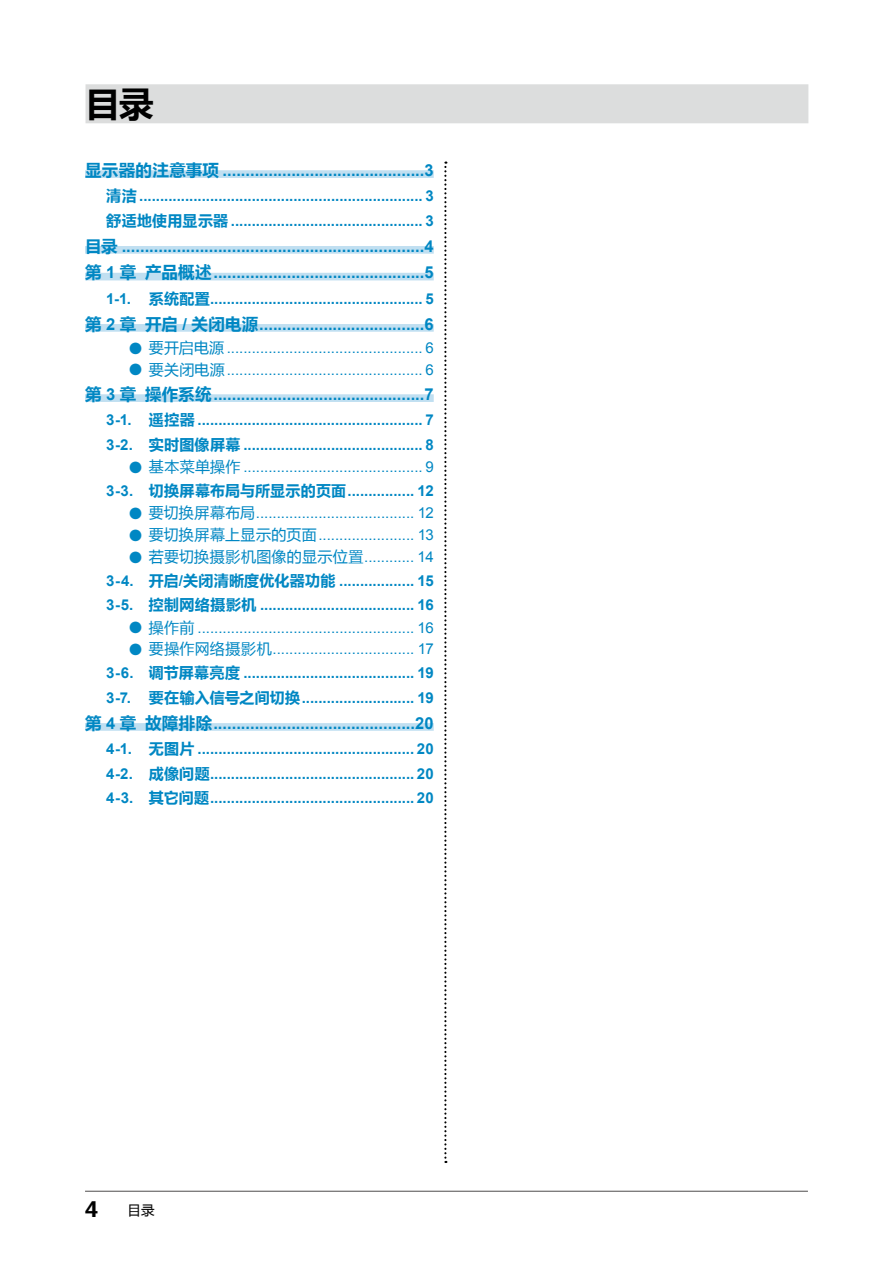
<style>
.page{position:relative;width:893px;height:1263px;background:#fff}
.page>*{position:absolute;margin:0;border:0;box-sizing:border-box;transform-origin:0 0}
.t1{font:700 34.5px "Microsoft Ya Hei";color:#000}
.t2{font:700 21px "Microsoft Ya Hei";color:#000}
.t3{font:700 16.5px/26.7px "Arial";color:#0087c3}
.t4{font:700 15px/24.5px "Arial";letter-spacing:-.025em;color:#0087c3}
.t5{font:15px/24px "Arial";color:#0087c3;text-align:right}
.t6{font:15px "Microsoft Ya Hei";letter-spacing:.02em;color:#0087c3}
.t7{font:13.5px "Microsoft Ya Hei";color:#000}
.s1{font-family:"Microsoft Ya Hei"}
.s2{font-weight:700;font-size:27px}
.s3{font-weight:700}
.s4{font-family:"Microsoft Ya Hei";font-weight:700}
.s5{font-family:"Arial";font-weight:700;font-size:27px}
.s6{font-family:"Arial"}
.s7{font-size:27px}
.s8{font-family:"Microsoft Ya Hei";font-weight:400}
.s9{font-weight:400}
</style>
<div class="page">
<hr style="left:85px;top:1191px;width:723px;height:1px;background:#595757">
<svg style="left:444px;top:162px;width:2px;height:1001px"></svg>
<div style="left:86px;top:84px;width:722px;height:39px;background:#dcdddd"></div>
<div style="left:85px;top:170px;width:349px;height:8px;background:#c0dff1"></div>
<div style="left:85px;top:246px;width:349px;height:8px;background:#c0dff1"></div>
<div style="left:85px;top:273px;width:349px;height:7px;background:#c0dff1"></div>
<div style="left:85px;top:324px;width:349px;height:8px;background:#c0dff1"></div>
<div style="left:85px;top:394px;width:349px;height:8px;background:#c0dff1"></div>
<div style="left:85px;top:723px;width:349px;height:8px;background:#c0dff1"></div>
<h1 class="t1" style="left:86px;top:79px;width:70px">目录</h1>
<p class="t3" style="left:85px;top:157px;width:350px"><span class="s1">显示器的注意事项</span> ............................................3</p>
<p class="t4" style="left:106px;top:184px;width:329px"><span class="s1">清洁</span> .................................................................... 3<span class="s1">舒适地使用显示器</span> .............................................. 3</p>
<p class="t3" style="left:85px;top:233px;width:350px"><span class="s1">目录</span> ..................................................................4<span class="s1">第</span> 1 <span class="s1">章产品概述</span> ..............................................5</p>
<p class="t4" style="left:106px;top:287px;width:329px">1-1. <span class="s1">系统配置</span> ................................................... 5</p>
<p class="t3" style="left:85px;top:311px;width:350px"><span class="s1">第</span> 2 <span class="s1">章开启</span> / <span class="s1">关闭电源</span> ....................................6</p>
<p class="t5" style="left:128px;top:336px;width:308px"><span class="s2">●</span> <span class="s1">要开启电源</span> ............................................... 6</p>
<p class="t5" style="left:128px;top:357px;width:308px"><span class="s2">●</span> <span class="s1">要关闭电源</span> ............................................... 6</p>
<p class="t3" style="left:85px;top:381px;width:350px"><span class="s1">第</span> 3 <span class="s1">章操作系统</span> ..............................................7</p>
<p class="t4" style="left:106px;top:408px;width:329px">3-1. <span class="s1">遥控器</span> ...................................................... 7<br>3-2. <span class="s1">实时图像屏幕</span> ........................................... 8</p>
<p class="t5" style="left:106px;top:455px;width:329px"><span class="s2">●</span> <span class="s1">基本菜单操作</span> ........................................... 9<br><span class="s3">3-3.</span> <span class="s4">切换屏幕布局与所显示的页面</span> <span class="s3">................ 12</span></p>
<p class="t5" style="left:128px;top:501px;width:308px"><span class="s2">●</span> <span class="s1">要切换屏幕布局</span> ...................................... 12</p>
<p class="t5" style="left:128px;top:523px;width:308px"><span class="s2">●</span> <span class="s1">要切换屏幕上显示的页面</span> ....................... 13</p>
<p class="t6" style="left:128px;top:546px;width:308px"><span class="s5">●</span> 若要切换摄影机图像的显示位置 <span class="s6">............ 14</span></p>
<p class="t4" style="left:106px;top:569px;width:329px">3-4. <span class="s1">开启</span>/<span class="s1">关闭清晰度优化器功能</span> .................. 15<br>3-5. <span class="s1">控制网络摄影机</span> ..................................... 16</p>
<p class="t5" style="left:128px;top:615px;width:308px"><span class="s2">●</span> <span class="s1">操作前</span> .................................................... 16</p>
<p class="t4" style="left:106px;top:637px;width:329px;text-align:justify;text-indent:21px"><span class="s7">●</span> <span class="s8">要操作网络摄影机</span> <span class="s9">.................................. 17<br></span>3-6. <span class="s1">调节屏幕亮度</span> ......................................... 19<br>3-7. <span class="s1">要在输入信号之间切换</span> ........................... 19</p>
<p class="t3" style="left:85px;top:710px;width:350px"><span class="s1">第</span> 4 <span class="s1">章故障排除</span> ............................................20</p>
<p class="t4" style="left:106px;top:737px;width:329px;text-align:justify">4-1. <span class="s1">无图片</span> .................................................... 20<br>4-2. <span class="s1">成像问题</span> ................................................. 20<br>4-3. <span class="s1">其它问题</span> ................................................. 20</p>
<h2 class="t2" style="left:85px;top:1195px;width:14px">4</h2>
<p class="t7" style="left:128px;top:1201px;width:28px">目录</p>
</div>
